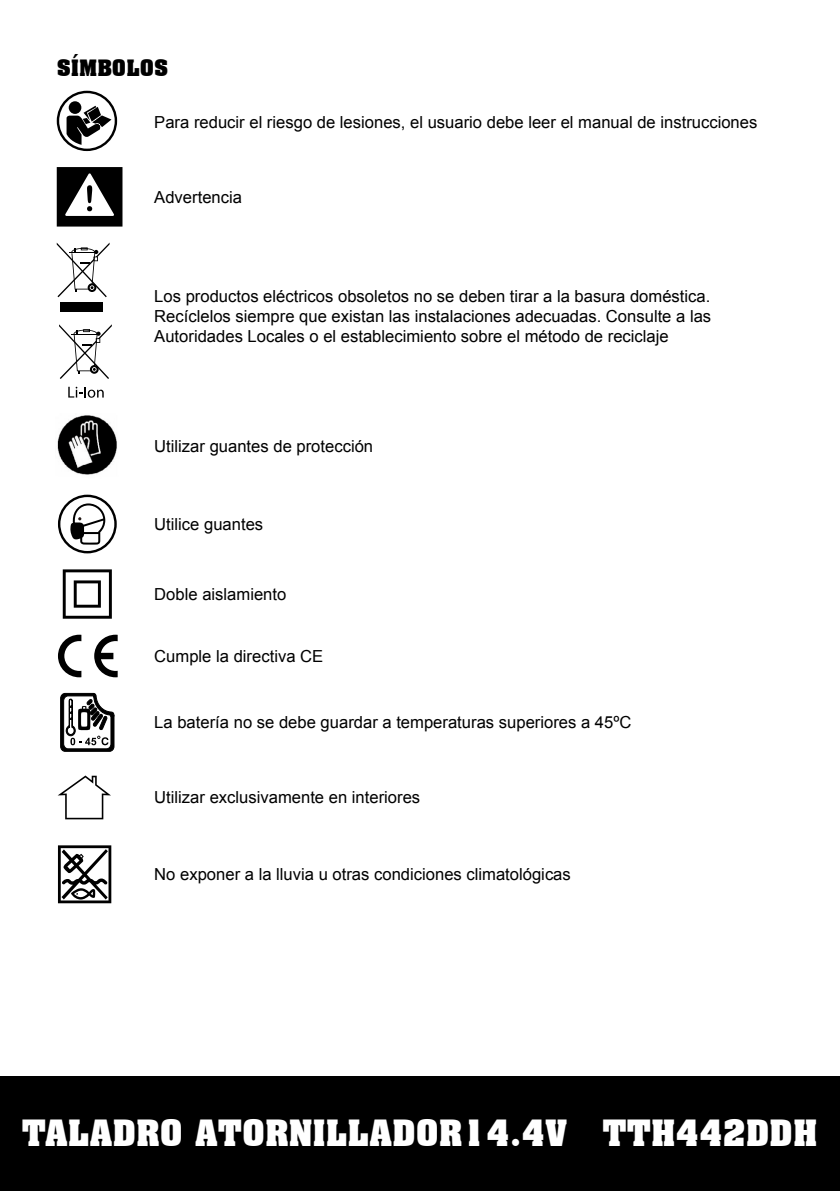
<style>
.page{position:relative;width:840px;height:1191px;background:#fff}
.page>*{position:absolute;margin:0;border:0;box-sizing:border-box;transform-origin:0 0}
.t1{font:700 35.2px "Aachen BT";color:#fff}
.t2{font:700 22px "Aachen BT";color:#000}
.t3{font:16.6px/20px "Arial";color:#000;text-align:justify}
</style>
<div class="page">
<div style="left:0;top:1076px;width:839px;height:115px;background:#000"></div>
<svg style="left:57px;top:91px;width:60px;height:60px"></svg>
<svg style="left:57px;top:167px;width:65px;height:59px"></svg>
<svg style="left:57px;top:243px;width:52px;height:54px"></svg>
<div style="left:61px;top:302px;width:42px;height:9px;background:#000"></div>
<svg style="left:59px;top:324px;width:53px;height:55px"></svg>
<svg style="left:68px;top:387px;width:36px;height:11px"></svg>
<img style="left:57px;top:415px;width:60px;height:60px">
<svg style="left:58px;top:494px;width:59px;height:59px"></svg>
<svg style="left:63px;top:569px;width:49px;height:49px"></svg>
<svg style="left:58px;top:634px;width:23px;height:43px"></svg>
<svg style="left:94px;top:634px;width:24px;height:43px"></svg>
<svg style="left:60px;top:692px;width:54px;height:59px"></svg>
<svg style="left:58px;top:775px;width:53px;height:44px"></svg>
<svg style="left:58px;top:845px;width:53px;height:58px"></svg>
<h2 class="t2" style="left:57px;top:54px;width:113px">SÍMBOLOS</h2>
<p class="t3" style="left:154px;top:112px;width:604px">Para reducir el riesgo de lesiones, el usuario debe leer el manual de instrucciones</p>
<p class="t3" style="left:154px;top:187px;width:89px">Advertencia</p>
<p class="t3" style="left:154px;top:286px;width:558px">Los productos eléctricos obsoletos no se deben tirar a la basura doméstica.<br>Recíclelos siempre que existan las instalaciones adecuadas. Consulte a las Autoridades Locales o el establecimiento sobre el método de reciclaje</p>
<p class="t3" style="left:154px;top:436px;width:220px">Utilizar guantes de protección</p>
<p class="t3" style="left:154px;top:514px;width:110px">Utilice guantes</p>
<p class="t3" style="left:154px;top:584px;width:133px">Doble aislamiento</p>
<p class="t3" style="left:154px;top:646px;width:170px">Cumple la directiva CE</p>
<p class="t3" style="left:154px;top:712px;width:478px">La batería no se debe guardar a temperaturas superiores a 45ºC</p>
<p class="t3" style="left:154px;top:787px;width:267px">Utilizar exclusivamente en interiores</p>
<p class="t3" style="left:154px;top:864px;width:418px">No exponer a la lluvia u otras condiciones climatológicas</p>
<h1 class="t1" style="left:22px;top:1110px;width:796px">TALADRO ATORNILLADOR14.4V TTH442DDH</h1>
</div>
